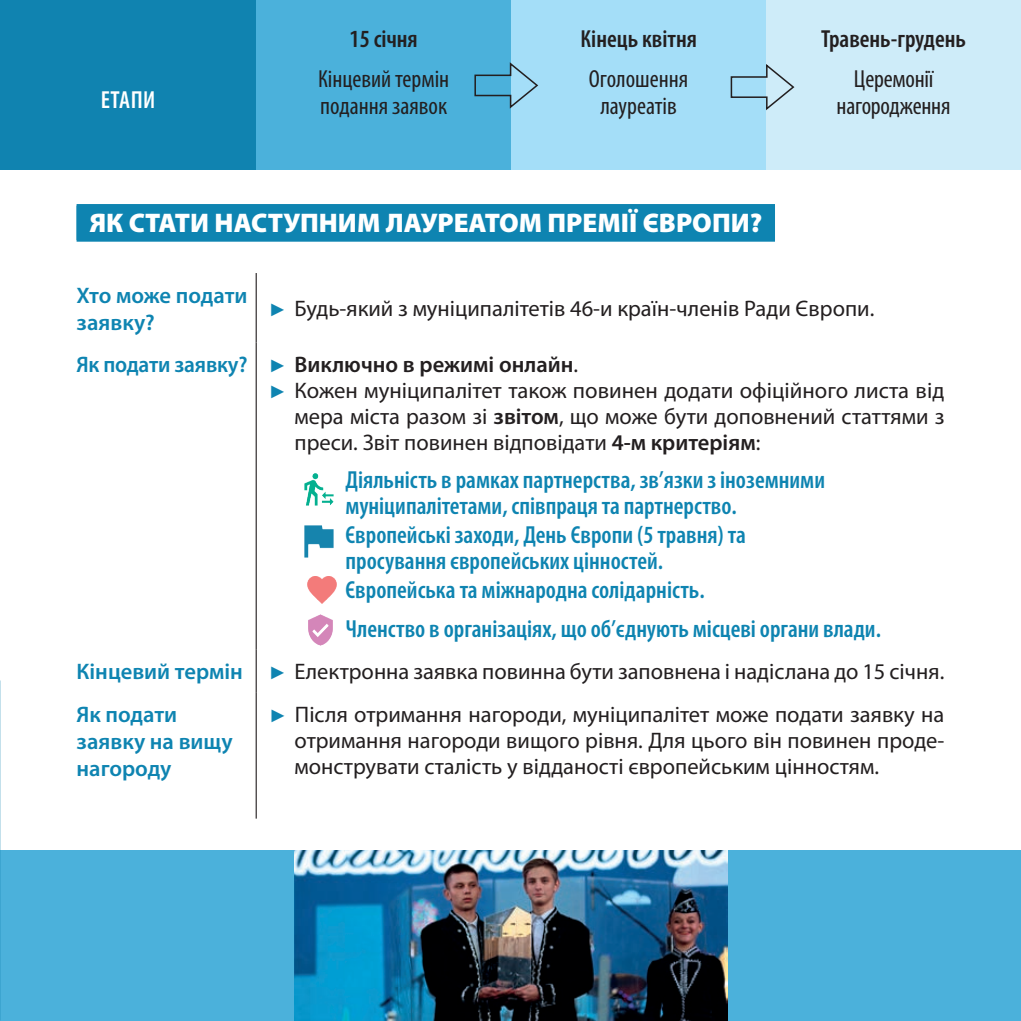
<style>
.page{position:relative;width:1021px;height:1021px;background:#fff}
.page>*{position:absolute;margin:0;border:0;box-sizing:border-box;transform-origin:0 0}
.t1{font:900 27px "Myriad Pro";color:#fff}
.t2{font:600 condensed 24.75px/25.9px "Myriad Pro";color:#0e84b1}
.t3{font:condensed 24.75px/27px "Myriad Pro";color:#231f20;text-align:center}
.t4{font:600 condensed 24.75px "Myriad Pro";color:#231f20}
.t5{font:600 condensed 24.75px "Myriad Pro";letter-spacing:.02em;color:#fff}
.t6{font:22.5px/25.9px "Myriad Pro";color:#231f20}
.t7{font:600 22.5px/27px "Myriad Pro";color:#0e84b1}
.t8{font:600 22.5px "Myriad Pro";color:#231f20}
.s1{font-family:"Arial";font-size:18px;color:#0e84b1}
.s2{color:#0e84b1}
.s3{font-family:"Arial";font-weight:400;font-size:18px;color:#0e84b1}
.s4{font-weight:400}
.s5{font-weight:600}
.s6{font-weight:600;color:#0e84b1}
</style>
<div class="page">
<div style="left:0;top:850px;width:1020px;height:170px;background:#4bb1db"></div>
<div style="left:0;top:0;width:256px;height:169px;background:#1083b0"></div>
<div style="left:256px;top:0;width:255px;height:169px;background:#4bb1db"></div>
<div style="left:511px;top:0;width:255px;height:169px;background:#a4def8"></div>
<div style="left:766px;top:0;width:254px;height:169px;background:#ceecf9"></div>
<svg style="left:730px;top:64px;width:65px;height:47px"></svg>
<svg style="left:474px;top:62px;width:65px;height:47px"></svg>
<div style="left:77px;top:206px;width:698px;height:36px;background:#0e84b1"></div>
<div style="left:77px;top:204px;width:698px;height:36px;background:#0e84b1"></div>
<hr style="left:256px;top:273px;width:1px;height:69px;background:#231f20">
<hr style="left:256px;top:342px;width:1px;height:307px;background:#231f20">
<hr style="left:256px;top:649px;width:1px;height:43px;background:#231f20">
<hr style="left:256px;top:692px;width:1px;height:126px;background:#231f20">
<img style="left:304px;top:474px;width:30px;height:32px">
<img style="left:305px;top:525px;width:28px;height:32px">
<img style="left:307px;top:576px;width:29px;height:27px">
<img style="left:308px;top:614px;width:25px;height:31px">
<img style="left:294px;top:850px;width:433px;height:170px">
<p class="t5" style="left:101px;top:85px;width:56px">ЕТАПИ</p>
<p class="t4" style="left:349px;top:23px;width:70px">15 січня</p>
<p class="t3" style="left:318px;top:65px;width:133px;text-align:left">Кінцевий термін подання заявок</p>
<p class="t4" style="left:580px;top:23px;width:118px">Кінець квітня</p>
<p class="t3" style="left:589px;top:65px;width:101px">Оголошення лауреатів</p>
<p class="t1" style="left:89px;top:205px;width:674px">ЯК СТАТИ НАСТУПНИМ ЛАУРЕАТОМ ПРЕМІЇ ЄВРОПИ?</p>
<p class="t4" style="left:821px;top:23px;width:146px">Травень-грудень</p>
<p class="t3" style="left:836px;top:65px;width:115px">Церемонії нагородження</p>
<p class="t7" style="left:77px;top:281px;width:172px">Хто може подати заявку?</p>
<p class="t6" style="left:269px;top:295px;width:607px"><span class="s1">►</span> Будь-який з муніципалітетів 46-и країн-членів Ради Європи.</p>
<p class="t8" style="left:77px;top:350px;width:503px"><span class="s2">Як подати заявку?</span> <span class="s3">►</span> Виключно в режимі онлайн<span class="s4">.</span></p>
<p class="t6" style="left:269px;top:377px;width:677px"><span class="s1">►</span> Кожен муніципалітет також повинен додати офіційного листа від</p>
<p class="t6" style="left:294px;top:403px;width:651px">мера міста разом зі <span class="s5">звітом</span>, що може бути доповнений статтями з</p>
<p class="t6" style="left:294px;top:429px;width:467px">преси. Звіт повинен відповідати <span class="s5">4-м критеріям</span>:</p>
<p class="t2" style="left:345px;top:467px;width:481px">Діяльність в рамках партнерства, зв’язки з іноземними муніципалітетами, співпраця та партнерство.</p>
<p class="t2" style="left:345px;top:522px;width:402px">Європейські заходи, День Європи (5 травня) та просування європейських цінностей.</p>
<p class="t2" style="left:345px;top:570px;width:537px;line-height:38.7px">Європейська та міжнародна солідарність.<br>Членство в організаціях, що об’єднують місцеві органи влади.</p>
<p class="t6" style="left:77px;top:650px;width:869px;line-height:42.3px"><span class="s6">Кінцевий термін</span> <span class="s1">►</span> Електронна заявка повинна бути заповнена і надіслана до 15 січня.<br><span class="s6">Як подати</span></p>
<p class="t7" style="left:77px;top:727px;width:157px">заявку на вищу нагороду</p>
<p class="t6" style="left:294px;top:701px;width:651px;text-align:justify;text-indent:-25px"><span class="s1">►</span> Після отримання нагороди, муніципалітет може подати заявку на отримання нагороди вищого рівня. Для цього він повинен проде&shy;монструвати сталість у відданості європейським цінностям.</p>
</div>
